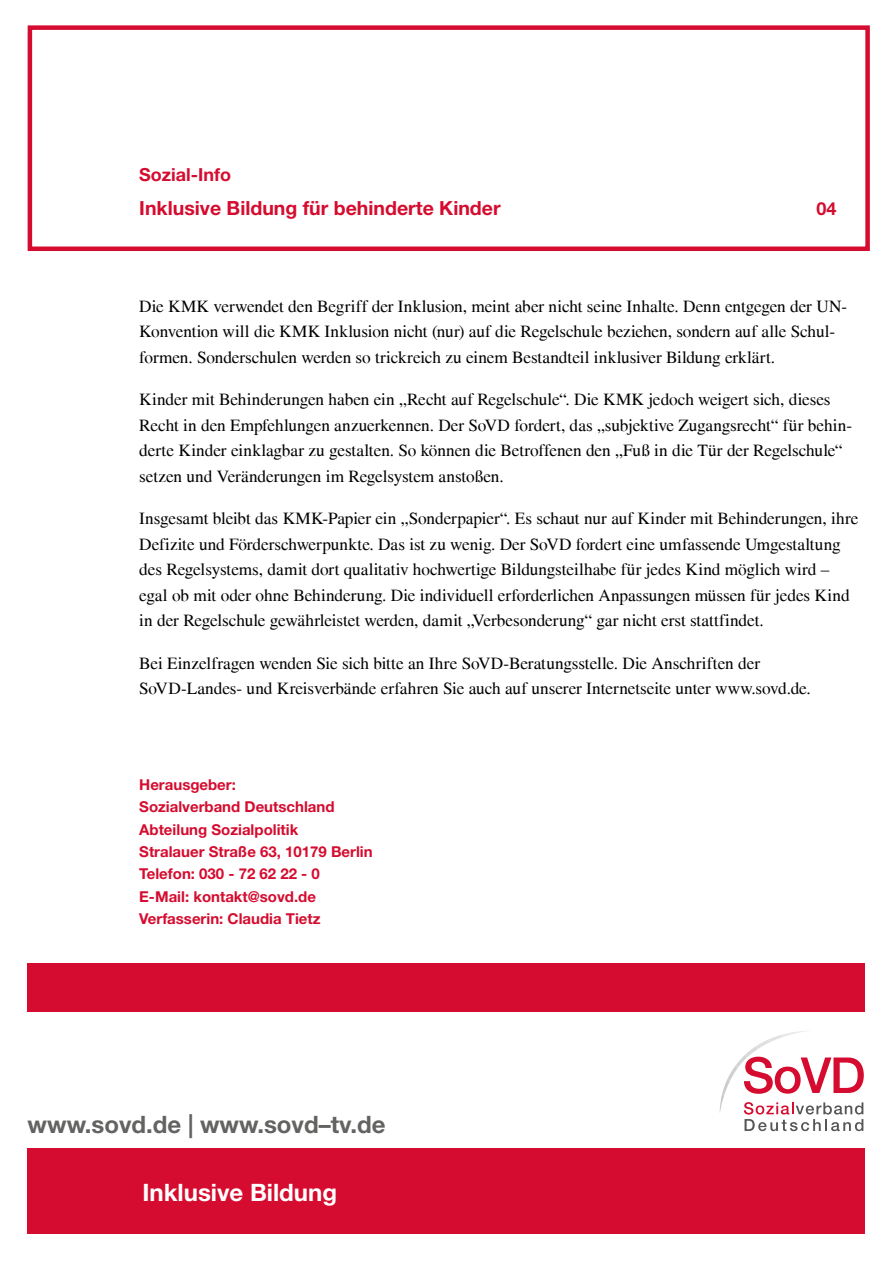
<style>
.page{position:relative;width:893px;height:1263px;background:#fff}
.page>*{position:absolute;margin:0;border:0;box-sizing:border-box;transform-origin:0 0}
.t1{font:700 24px "Helvetica Neue";color:#636362}
.t2{font:700 24px "Helvetica Neue";color:#fff}
.t3{font:700 19.5px "Helvetica Neue";color:#d50c2f}
.t4{font:700 18px "Helvetica Neue";color:#d50c2f}
.t5{font:17.25px/25.5px "Times LT";letter-spacing:-.005em;color:#000}
.t6{font:700 15px/22.4px "Helvetica Neue";color:#d50c2f}
</style>
<div class="page">
<div style="left:28px;top:1148px;width:837px;height:85px;background:#d50c2f"></div>
<div style="left:28px;top:963px;width:837px;height:49px;background:#d50c2f"></div>
<svg style="left:720px;top:1031px;width:144px;height:100px"></svg>
<div style="left:28px;top:25px;width:842px;height:226px;border:4px solid #d50c2f"></div>
<p class="t4" style="left:139px;top:163px;width:93px">Sozial-Info</p>
<p class="t3" style="left:139px;top:196px;width:363px">Inklusive Bildung für behinderte Kinder</p>
<p class="t4" style="left:816px;top:197px;width:22px">04</p>
<p class="t5" style="left:139px;top:293px;width:709px">Die KMK verwendet den Begriff der Inklusion, meint aber nicht seine Inhalte. Denn entgegen der UN-<br>Konvention will die KMK Inklusion nicht (nur) auf die Regelschule beziehen, sondern auf alle Schul&shy;formen. Sonderschulen werden so trickreich zu einem Bestandteil inklusiver Bildung erklärt.</p>
<p class="t5" style="left:139px;top:386px;width:714px">Kinder mit Behinderungen haben ein „Recht auf Regelschule“. Die KMK jedoch weigert sich, dieses Recht in den Empfehlungen anzuerkennen. Der SoVD fordert, das „subjektive Zugangsrecht“ für behin&shy;derte Kinder einklagbar zu gestalten. So können die Betroffenen den „Fuß in die Tür der Regelschule“ setzen und Veränderungen im Regelsystem anstoßen.</p>
<p class="t5" style="left:139px;top:506px;width:721px">Insgesamt bleibt das KMK-Papier ein „Sonderpapier“. Es schaut nur auf Kinder mit Behinderungen, ihre Defizite und Förderschwerpunkte. Das ist zu wenig. Der SoVD fordert eine umfassende Umgestaltung des Regelsystems, damit dort qualitativ hochwertige Bildungsteilhabe für jedes Kind möglich wird – egal ob mit oder ohne Behinderung. Die individuell erforderlichen Anpassungen müssen für jedes Kind in der Regelschule gewährleistet werden, damit „Verbesonderung“ gar nicht erst stattfindet.</p>
<p class="t5" style="left:139px;top:650px;width:673px">Bei Einzelfragen wenden Sie sich bitte an Ihre SoVD-Beratungsstelle. Die Anschriften der<br>SoVD-Landes- und Kreisverbände erfahren Sie auch auf unserer Internetseite unter www.sovd.de.</p>
<p class="t6" style="left:139px;top:773px;width:235px">Herausgeber:<br>Sozialverband Deutschland<br>Abteilung Sozialpolitik<br>Stralauer Straße 63, 10179 Berlin<br>Telefon: 030 - 72 62 22 - 0<br>E-Mail: kontakt@sovd.de</p>
<p class="t6" style="left:139px;top:907px;width:183px">Verfasserin: Claudia Tietz</p>
<p class="t1" style="left:28px;top:1110px;width:359px">www.sovd.de | www.sovd–tv.de</p>
<h1 class="t2" style="left:143px;top:1178px;width:196px">Inklusive Bildung</h1>
</div>
